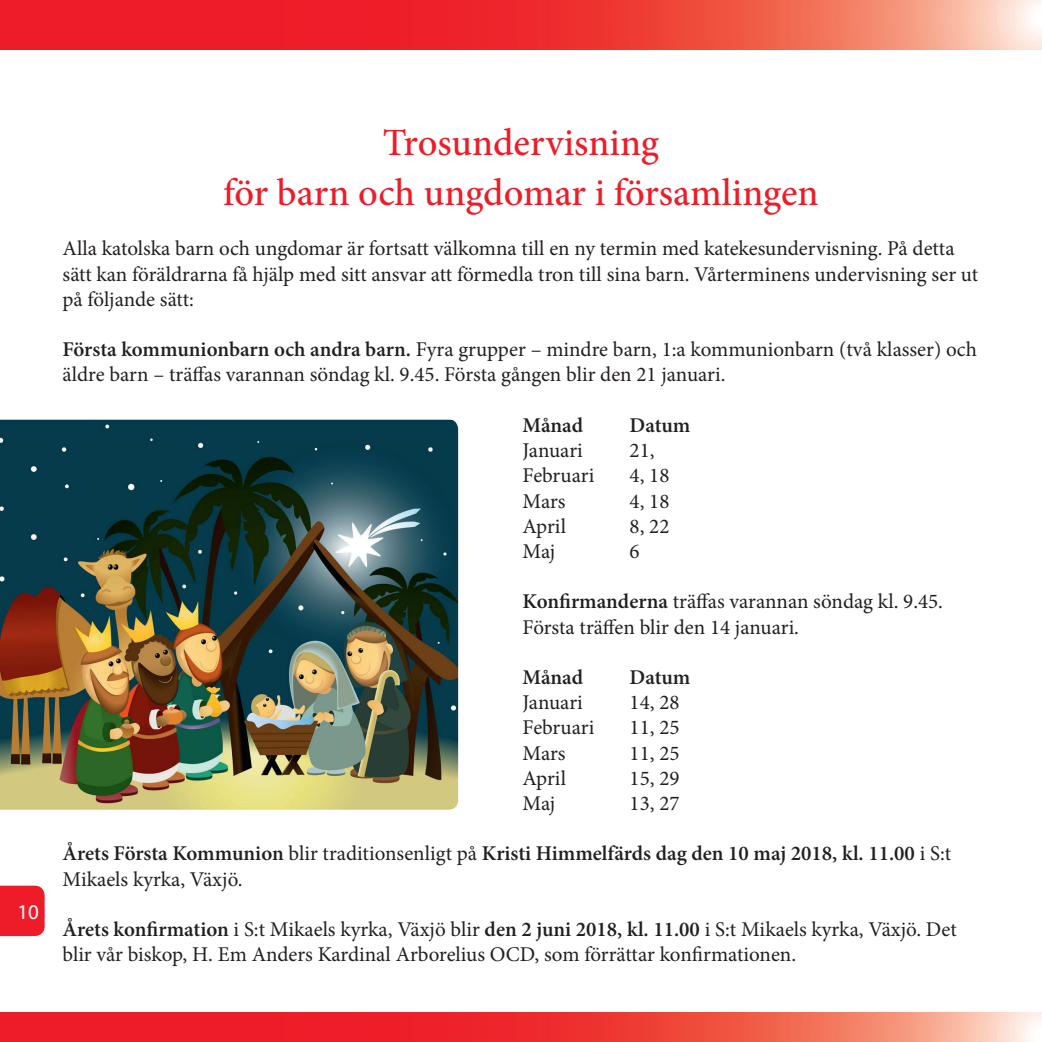
<style>
.page{position:relative;width:1042px;height:1042px;background:#fff}
.page>*{position:absolute;margin:0;border:0;box-sizing:border-box;transform-origin:0 0}
.t1{font:500 38.5px/50.4px "Minion Pro";color:#ee1c28;text-align:center}
.t2{font:21px/25.2px "Minion Pro";color:#231f20}
.t3{font:600 21px/25.2px "Minion Pro";color:#231f20}
.t4{font:21px "Myriad Pro";color:#fff}
.s1{font-weight:600}
.s2{font-weight:400}
</style>
<div class="page">
<svg style="left:0;top:0;width:1042px;height:50px;background:#f04846"></svg>
<svg style="left:0;top:1012px;width:1042px;height:30px;background:#f04846"></svg>
<img style="left:0;top:419px;width:458px;height:391px">
<div style="left:0;top:885px;width:45px;height:51px;background:#ee1c28"></div>
<p class="t4" style="left:18px;top:899px;width:23px">10</p>
<h1 class="t1" style="left:223px;top:117px;width:597px">Trosundervisning<br>för barn och ungdomar i församlingen</h1>
<p class="t2" style="left:63px;top:236px;width:917px">Alla katolska barn och ungdomar är fortsatt välkomna till en ny termin med katekesundervisning. På detta sätt kan föräldrarna få hjälp med sitt ansvar att förmedla tron till sina barn. Vårterminens undervisning ser ut på följande sätt:</p>
<p class="t2" style="left:63px;top:337px;width:916px"><span class="s1">Första kommunionbarn och andra barn.</span> Fyra grupper – mindre barn, 1:a kommunionbarn (två klasser) och äldre barn – träffas varannan söndag kl. 9.45. Första gången blir den 21 januari.</p>
<p class="t3" style="left:523px;top:412px;width:62px">Månad</p>
<p class="t3" style="left:630px;top:412px;width:62px">Datum</p>
<p class="t2" style="left:523px;top:438px;width:62px">Januari</p>
<p class="t2" style="left:630px;top:438px;width:26px">21,</p>
<p class="t2" style="left:523px;top:463px;width:73px">Februari</p>
<p class="t2" style="left:630px;top:463px;width:41px">4, 18</p>
<p class="t2" style="left:523px;top:488px;width:44px">Mars</p>
<p class="t2" style="left:630px;top:488px;width:41px">4, 18</p>
<p class="t2" style="left:523px;top:513px;width:45px">April</p>
<p class="t2" style="left:630px;top:513px;width:41px">8, 22</p>
<p class="t2" style="left:523px;top:539px;width:34px">Maj</p>
<p class="t2" style="left:630px;top:539px;width:12px">6</p>
<p class="t2" style="left:523px;top:589px;width:422px"><span class="s1">Konfirmanderna</span> träffas varannan söndag kl. 9.45.<br>Första träffen blir den 14 januari.</p>
<p class="t3" style="left:523px;top:664px;width:62px">Månad</p>
<p class="t3" style="left:630px;top:664px;width:62px">Datum</p>
<p class="t2" style="left:523px;top:690px;width:62px">Januari</p>
<p class="t2" style="left:630px;top:690px;width:51px">14, 28</p>
<p class="t2" style="left:523px;top:715px;width:73px">Februari</p>
<p class="t2" style="left:630px;top:715px;width:51px">11, 25</p>
<p class="t2" style="left:523px;top:740px;width:44px">Mars</p>
<p class="t2" style="left:630px;top:740px;width:51px">11, 25</p>
<p class="t2" style="left:523px;top:765px;width:45px">April</p>
<p class="t2" style="left:630px;top:765px;width:51px">15, 29</p>
<p class="t2" style="left:523px;top:791px;width:34px">Maj</p>
<p class="t2" style="left:630px;top:791px;width:51px">13, 27</p>
<p class="t3" style="left:63px;top:841px;width:890px">Årets Första Kommunion <span class="s2">blir traditionsenligt på</span> Kristi Himmelfärds dag den 10 maj 2018, kl. 11.00 <span class="s2">i S:t<br>Mikaels kyrka, Växjö.</span></p>
<p class="t2" style="left:63px;top:917px;width:896px"><span class="s1">Årets konfirmation</span> i S:t Mikaels kyrka, Växjö blir <span class="s1">den 2 juni 2018, kl. 11.00</span> i S:t Mikaels kyrka, Växjö. Det blir vår biskop, H. Em Anders Kardinal Arborelius OCD, som förrättar konfirmationen.</p>
</div>
